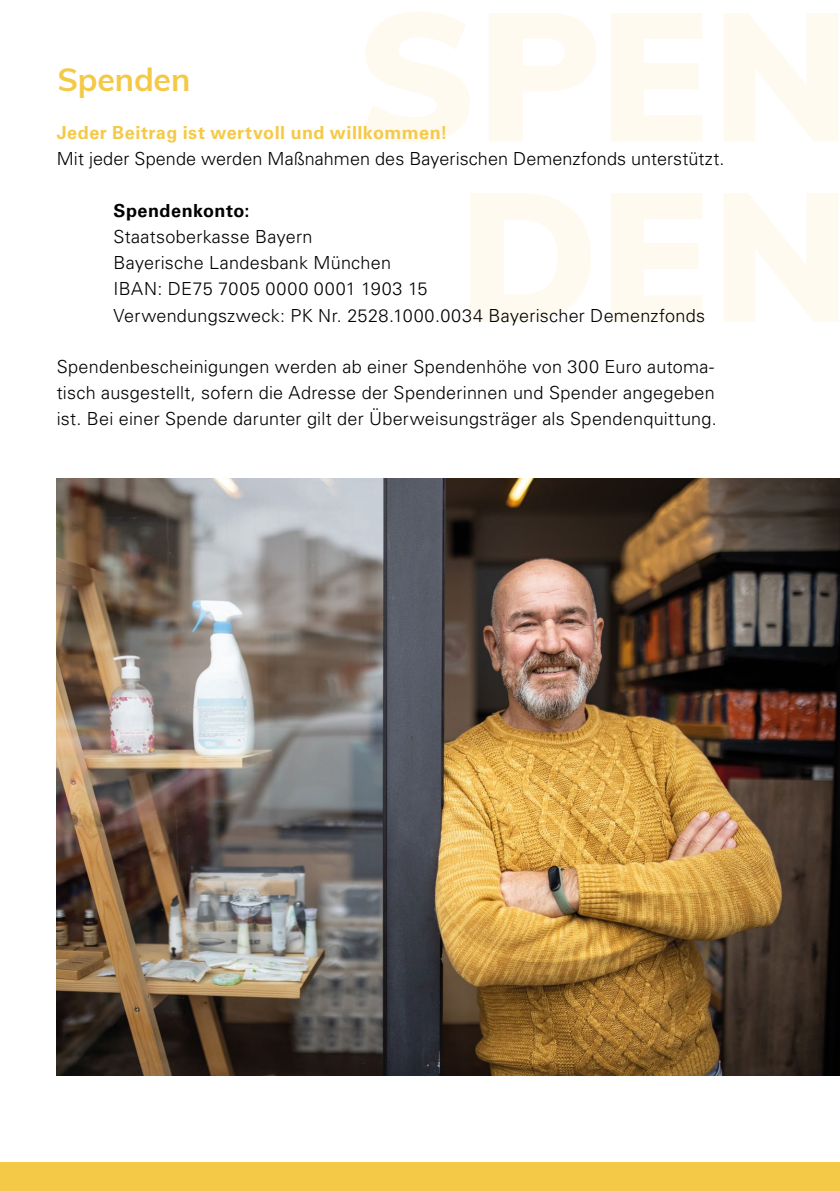
<style>
.page{position:relative;width:840px;height:1191px;background:#fff}
.page>*{position:absolute;margin:0;border:0;box-sizing:border-box;transform-origin:0 0}
.t1{font:700 32px "Muli";letter-spacing:-.005em;color:#f5c948}
.t2{font:18px/26px "Univers LT 45 Lt";letter-spacing:.01em;color:#000}
.t3{font:18px "Univers LT 65 Bd";letter-spacing:.025em;color:#f5c948}
.t4{font:18px "Univers LT 65 Bd";letter-spacing:.03em;color:#000}
</style>
<div class="page">
<div style="left:0;top:1162px;width:839px;height:29px;background:#f5c948"></div>
<svg style="left:363px;top:12px;width:233px;height:131px"></svg>
<svg style="left:611px;top:13px;width:91px;height:128px"></svg>
<svg style="left:724px;top:13px;width:113px;height:128px"></svg>
<svg style="left:470px;top:193px;width:120px;height:128px"></svg>
<svg style="left:611px;top:193px;width:91px;height:128px"></svg>
<svg style="left:724px;top:193px;width:113px;height:128px"></svg>
<img style="left:57px;top:479px;width:782px;height:596px">
<h2 class="t1" style="left:57px;top:56px;width:134px">Spenden</h2>
<p class="t3" style="left:57px;top:123px;width:392px">Jeder Beitrag ist wertvoll und willkommen!</p>
<p class="t2" style="left:57px;top:146px;width:669px">Mit jeder Spende werden Maßnahmen des Bayerischen Demenzfonds unterstützt.</p>
<p class="t4" style="left:113px;top:200px;width:137px">Spendenkonto:</p>
<p class="t2" style="left:113px;top:224px;width:315px">Staatsoberkasse Bayern<br>Bayerische Landesbank München<br>IBAN: DE75 7005 0000 0001 1903 15</p>
<p class="t2" style="left:113px;top:302px;width:593px">Verwendungszweck: PK Nr. 2528.1000.0034 Bayerischer Demenzfonds</p>
<p class="t2" style="left:57px;top:354px;width:661px">Spendenbescheinigungen werden ab einer Spendenhöhe von 300 Euro automa&shy;tisch ausgestellt, sofern die Adresse der Spenderinnen und Spender angegeben ist. Bei einer Spende darunter gilt der Überweisungsträger als Spendenquittung.</p>
</div>
